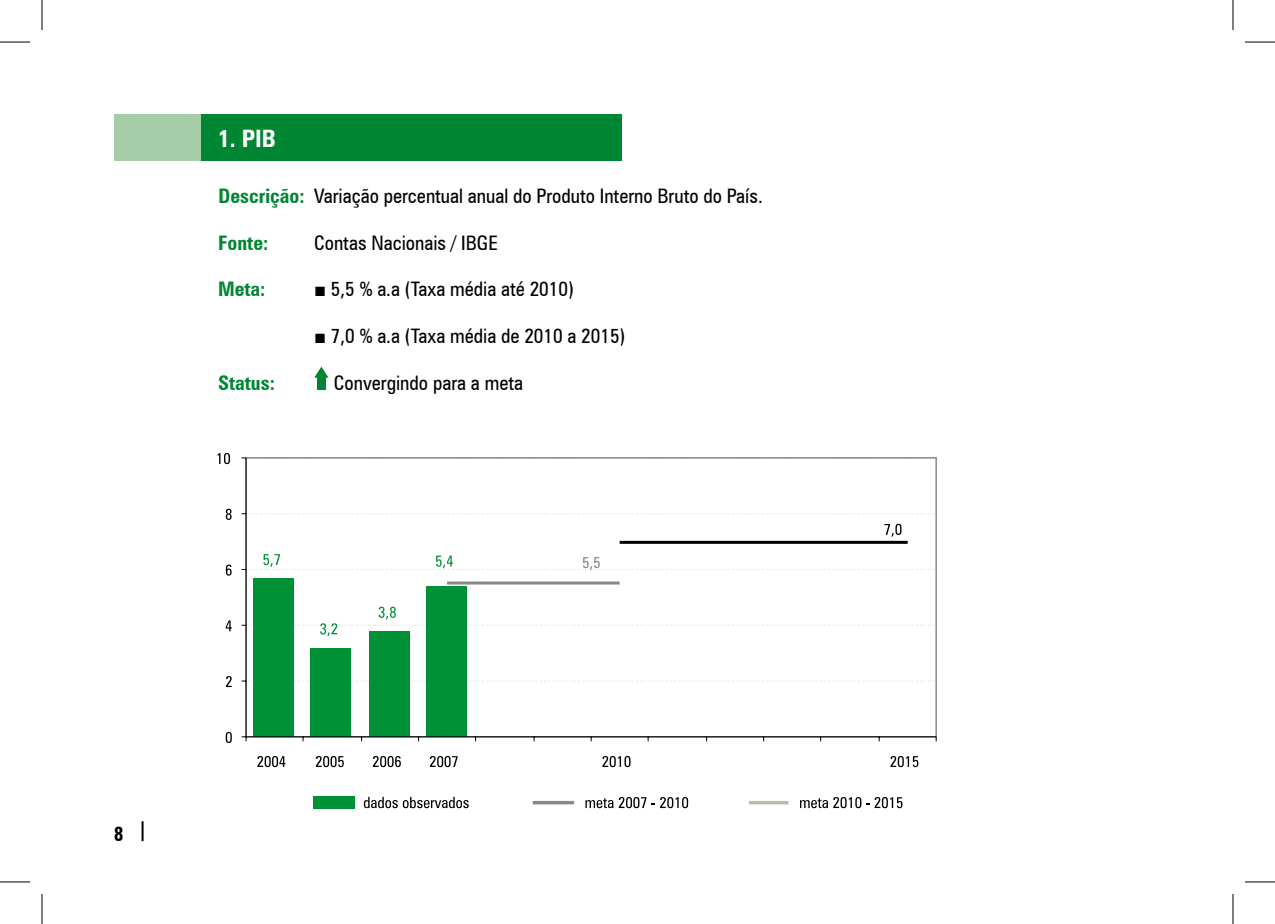
<style>
.page{position:relative;width:1275px;height:924px;background:#fff}
.page>*{position:absolute;margin:0;border:0;box-sizing:border-box;transform-origin:0 0}
.t1{font:700 condensed 24px "Zurich BT";color:#fff}
.t2{font:condensed 20px "Zurich BT";color:#000}
.t3{font:700 condensed 20px "Zurich BT";color:#008633}
.s1{font-weight:700;color:#008633}
.s2{font-family:"Arial";font-stretch:normal}
</style>
<div class="page">
<hr style="left:142px;top:820px;width:2px;height:20px;background:#000">
<div style="left:114px;top:114px;width:507px;height:46px;background:#008633"></div>
<div style="left:114px;top:114px;width:86px;height:46px;background:#a5cda8"></div>
<div style="left:253px;top:578px;width:41px;height:158px;background:#009036"></div>
<div style="left:310px;top:647px;width:41px;height:89px;background:#009036"></div>
<div style="left:369px;top:631px;width:40px;height:105px;background:#009036"></div>
<div style="left:426px;top:585px;width:40px;height:151px;background:#009036"></div>
<hr style="left:246px;top:457px;width:1px;height:279px;background:#000">
<svg style="left:241px;top:680px;width:695px;height:1px"></svg>
<svg style="left:241px;top:513px;width:695px;height:1px"></svg>
<svg style="left:241px;top:457px;width:695px;height:1px"></svg>
<hr style="left:246px;top:736px;width:690px;height:1px;background:#000">
<svg style="left:241px;top:736px;width:6px;height:5px"></svg>
<hr style="left:447px;top:581px;width:172px;height:3px;background:#878889">
<hr style="left:619px;top:540px;width:288px;height:3px;background:#000">
<svg style="left:241px;top:606px;width:695px;height:29px"></svg>
<svg style="left:241px;top:554px;width:695px;height:16px"></svg>
<svg style="left:226px;top:731px;width:6px;height:11px"></svg>
<svg style="left:226px;top:676px;width:6px;height:10px"></svg>
<svg style="left:226px;top:620px;width:6px;height:11px"></svg>
<svg style="left:226px;top:564px;width:6px;height:11px"></svg>
<svg style="left:226px;top:508px;width:6px;height:11px"></svg>
<svg style="left:217px;top:453px;width:13px;height:11px"></svg>
<svg style="left:257px;top:756px;width:28px;height:10px"></svg>
<svg style="left:316px;top:756px;width:28px;height:10px"></svg>
<svg style="left:373px;top:756px;width:28px;height:10px"></svg>
<svg style="left:430px;top:756px;width:27px;height:10px"></svg>
<svg style="left:602px;top:756px;width:28px;height:10px"></svg>
<svg style="left:890px;top:756px;width:28px;height:10px"></svg>
<svg style="left:884px;top:523px;width:17px;height:13px"></svg>
<svg style="left:364px;top:796px;width:105px;height:11px"></svg>
<svg style="left:533px;top:801px;width:41px;height:3px"></svg>
<svg style="left:585px;top:798px;width:28px;height:9px"></svg>
<svg style="left:619px;top:797px;width:27px;height:10px"></svg>
<svg style="left:652px;top:797px;width:36px;height:10px"></svg>
<svg style="left:749px;top:801px;width:39px;height:3px"></svg>
<svg style="left:800px;top:797px;width:102px;height:10px"></svg>
<div style="left:313px;top:796px;width:41px;height:12px;background:#009036"></div>
<div style="left:317px;top:374px;width:8px;height:15px;background:#008633"></div>
<svg style="left:314px;top:366px;width:14px;height:11px"></svg>
<hr style="left:0;top:42px;width:30px;height:1px;background:#000">
<hr style="left:1245px;top:42px;width:30px;height:1px;background:#000">
<hr style="left:0;top:881px;width:30px;height:1px;background:#000">
<hr style="left:1245px;top:881px;width:30px;height:1px;background:#000">
<hr style="left:42px;top:0;width:1px;height:30px;background:#000">
<hr style="left:42px;top:893px;width:1px;height:30px;background:#000">
<hr style="left:1232px;top:0;width:1px;height:30px;background:#000">
<hr style="left:1232px;top:893px;width:1px;height:30px;background:#000">
<p class="t1" style="left:218px;top:124px;width:59px">1. PIB</p>
<p class="t2" style="left:218px;top:183px;width:546px"><span class="s1">Descrição:</span> Variação percentual anual do Produto Interno Bruto do País.</p>
<p class="t3" style="left:218px;top:230px;width:52px">Fonte:</p>
<p class="t2" style="left:314px;top:230px;width:185px">Contas Nacionais / IBGE</p>
<p class="t3" style="left:218px;top:277px;width:49px">Meta:</p>
<p class="t2" style="left:314px;top:277px;width:261px"><span class="s2">■</span> 5,5 % a.a (Taxa média até 2010)</p>
<p class="t2" style="left:314px;top:323px;width:313px"><span class="s2">■</span> 7,0 % a.a (Taxa média de 2010 a 2015)</p>
<p class="t3" style="left:218px;top:370px;width:58px">Status:</p>
<p class="t2" style="left:334px;top:370px;width:191px">Convergindo para a meta</p>
</div>
